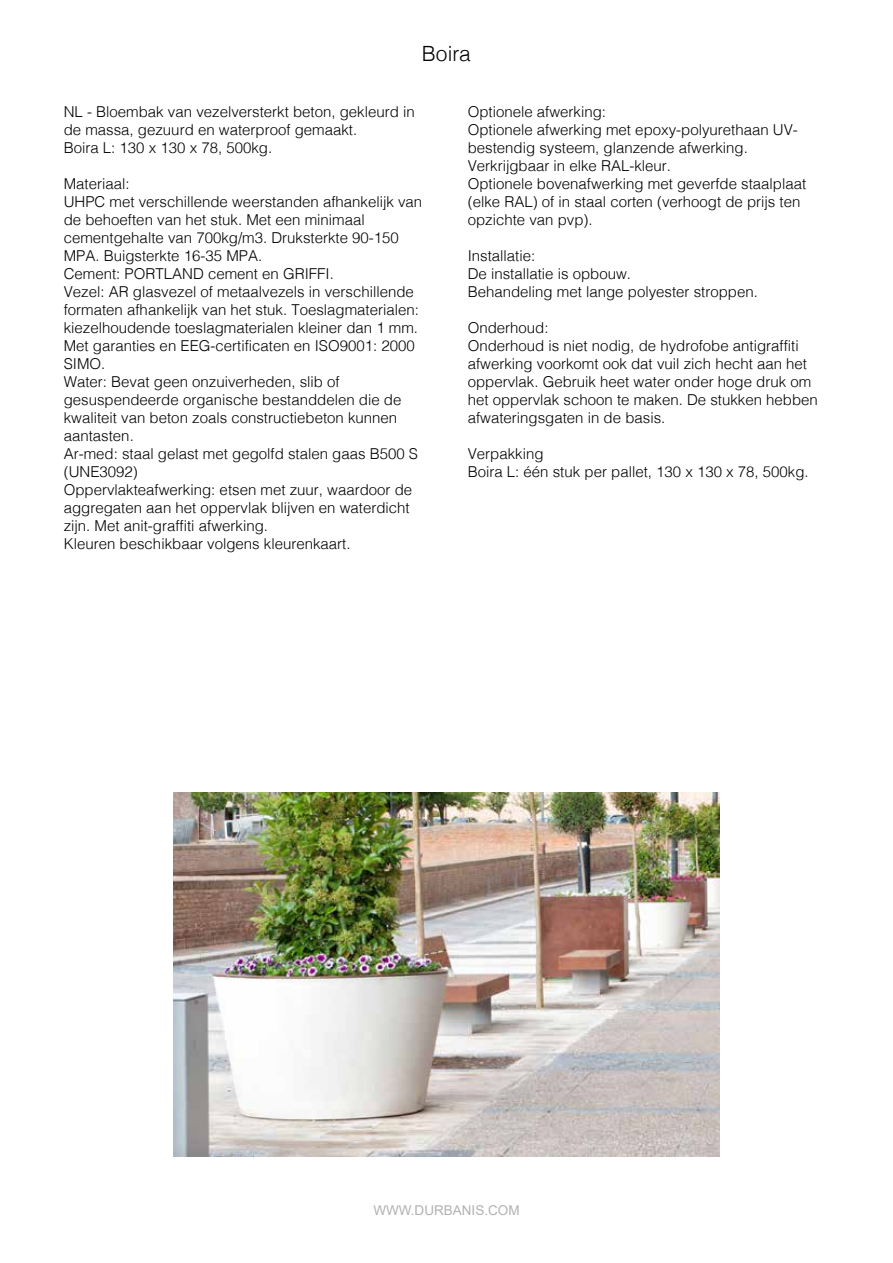
<style>
.page{position:relative;width:893px;height:1263px;background:#fff}
.page>*{position:absolute;margin:0;border:0;box-sizing:border-box;transform-origin:0 0}
.t1{font:300 21px "Helvetica";color:#000}
.t2{font:300 15px/18px "Helvetica";color:#000}
.t3{font:13.5px "Arial";color:#b3b2b2}
</style>
<div class="page">
<img style="left:173px;top:792px;width:547px;height:365px">
<h1 class="t1" style="left:422px;top:36px;width:51px">Boira</h1>
<p class="t2" style="left:64px;top:102px;width:352px">NL - Bloembak van vezelversterkt beton, gekleurd in de massa, gezuurd en waterproof gemaakt.<br>Boira L: 130 x 130 x 78, 500kg.</p>
<p class="t2" style="left:64px;top:174px;width:360px">Materiaal:<br>UHPC met verschillende weerstanden afhankelijk van de behoeften van het stuk. Met een minimaal cementgehalte van 700kg/m3. Druksterkte 90-150<br>MPA. Buigsterkte 16-35 MPA.<br>Cement: PORTLAND cement en GRIFFI.<br>Vezel: AR glasvezel of metaalvezels in verschillende formaten afhankelijk van het stuk. Toeslagmaterialen: kiezelhoudende toeslagmaterialen kleiner dan 1 mm.<br>Met garanties en EEG-certificaten en ISO9001: 2000<br>SIMO.<br>Water: Bevat geen onzuiverheden, slib of gesuspendeerde organische bestanddelen die de kwaliteit van beton zoals constructiebeton kunnen aantasten.<br>Ar-med: staal gelast met gegolfd stalen gaas B500 S (UNE3092)<br>Oppervlakteafwerking: etsen met zuur, waardoor de aggregaten aan het oppervlak blijven en waterdicht zijn. Met anit-graffiti afwerking.<br>Kleuren beschikbaar volgens kleurenkaart.</p>
<p class="t2" style="left:468px;top:102px;width:340px">Optionele afwerking:<br>Optionele afwerking met epoxy-polyurethaan UV&shy;bestendig systeem, glanzende afwerking.<br>Verkrijgbaar in elke RAL-kleur.<br>Optionele bovenafwerking met geverfde staalplaat (elke RAL) of in staal corten (verhoogt de prijs ten opzichte van pvp).</p>
<p class="t2" style="left:468px;top:246px;width:292px">Installatie:<br>De installatie is opbouw.<br>Behandeling met lange polyester stroppen.</p>
<p class="t2" style="left:468px;top:318px;width:352px">Onderhoud:<br>Onderhoud is niet nodig, de hydrofobe antigraffiti afwerking voorkomt ook dat vuil zich hecht aan het oppervlak. Gebruik heet water onder hoge druk om het oppervlak schoon te maken. De stukken hebben afwateringsgaten in de basis.</p>
<p class="t2" style="left:468px;top:444px;width:343px">Verpakking<br>Boira L: één stuk per pallet, 130 x 130 x 78, 500kg.</p>
<p class="t3" style="left:373px;top:1201px;width:148px">WWW.DURBANIS.COM</p>
</div>
